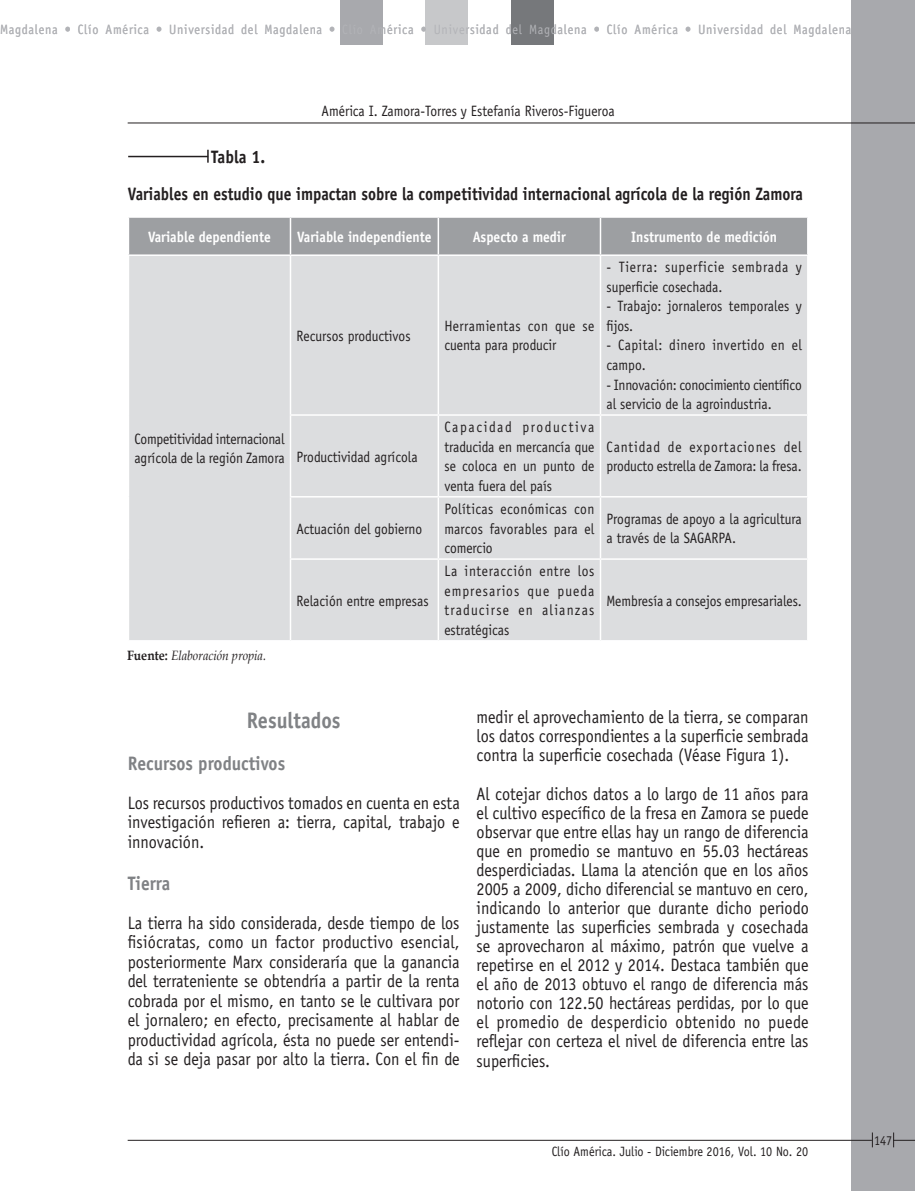
<style>
.page{position:relative;width:915px;height:1191px;background:#fff}
.page>*{position:absolute;margin:0;border:0;box-sizing:border-box;transform-origin:0 0}
.t1{font:700 22.5px "Officina Sans";color:#808285;scale:.9 1}
.t2{font:700 19.5px "Officina Sans";color:#808285;scale:.9 1}
.t3{font:18px/19px "Officina Sans";color:#231f20;text-align:justify;scale:.9 1}
.t4{font:700 18px/37px "Officina Sans";color:#231f20;scale:.9 1}
.t5{font:15px/19.5px "Officina Sans";color:#231f20;scale:.9 1}
.t6{font:700 15px "Officina Sans";color:#fff;scale:.9 1}
.t7{font:15px/19.5px "Officina Sans";letter-spacing:.04em;color:#231f20;scale:.9 1}
.t8{font:15px/19.5px "Officina Sans";letter-spacing:.03em;color:#231f20;scale:.9 1}
.t9{font:13.5px "Officina Sans";letter-spacing:.065em;color:#b2b3b7;scale:.9 1}
.t10{font:13.5px "Officina Sans";color:#231f20;scale:.9 1}
.t11{font:italic 13.5px "Book Antiqua";color:#231f20;scale:.9 1}
.s1{font-weight:700;font-style:normal}
</style>
<div class="page">
<div style="left:850px;top:0;width:64px;height:1191px;background:#a8a9ad"></div>
<hr style="left:128px;top:1140px;width:743px;height:1px;background:#231f20">
<svg style="left:871px;top:1133px;width:1px;height:14px"></svg>
<svg style="left:893px;top:1132px;width:21px;height:15px"></svg>
<div style="left:510px;top:0;width:43px;height:44px;background:#76787b"></div>
<div style="left:340px;top:0;width:43px;height:44px;background:#a8a9ad"></div>
<div style="left:425px;top:0;width:43px;height:44px;background:#c7c8ca"></div>
<hr style="left:128px;top:123px;width:786px;height:1px;background:#231f20">
<div style="left:129px;top:218px;width:677px;height:36px;background:#9d9fa2"></div>
<div style="left:129px;top:256px;width:677px;height:384px;background:#dcdddf"></div>
<hr style="left:289px;top:218px;width:2px;height:36px;background:#fff">
<hr style="left:437px;top:218px;width:2px;height:36px;background:#fff">
<hr style="left:599px;top:218px;width:2px;height:36px;background:#fff">
<hr style="left:289px;top:256px;width:2px;height:158px;background:#fff">
<hr style="left:437px;top:256px;width:2px;height:158px;background:#fff">
<hr style="left:599px;top:256px;width:2px;height:158px;background:#fff">
<hr style="left:289px;top:414px;width:149px;height:2px;background:#fff">
<hr style="left:289px;top:416px;width:2px;height:80px;background:#fff">
<hr style="left:438px;top:414px;width:162px;height:2px;background:#fff">
<hr style="left:437px;top:416px;width:2px;height:80px;background:#fff">
<hr style="left:600px;top:414px;width:208px;height:2px;background:#fff">
<hr style="left:599px;top:416px;width:2px;height:80px;background:#fff">
<hr style="left:289px;top:496px;width:149px;height:1px;background:#fff">
<hr style="left:289px;top:497px;width:2px;height:61px;background:#fff">
<hr style="left:438px;top:496px;width:162px;height:1px;background:#fff">
<hr style="left:437px;top:497px;width:2px;height:61px;background:#fff">
<hr style="left:600px;top:496px;width:208px;height:1px;background:#fff">
<hr style="left:599px;top:497px;width:2px;height:61px;background:#fff">
<hr style="left:289px;top:558px;width:149px;height:2px;background:#fff">
<hr style="left:289px;top:560px;width:2px;height:80px;background:#fff">
<hr style="left:438px;top:558px;width:162px;height:2px;background:#fff">
<hr style="left:437px;top:560px;width:2px;height:80px;background:#fff">
<hr style="left:600px;top:558px;width:208px;height:2px;background:#fff">
<hr style="left:599px;top:560px;width:2px;height:80px;background:#fff">
<hr style="left:128px;top:156px;width:80px;height:1px;background:#231f20">
<svg style="left:207px;top:150px;width:2px;height:13px"></svg>
<p class="t9" style="left:0;top:21px;width:946px">Magdalena • Clío América • Universidad del Magdalena • Clío América • Universidad del Magdalena • Clío América • Universidad del Magdalena</p>
<p class="t5" style="left:321px;top:101px;width:327px">América I. Zamora-Torres y Estefanía Riveros-Figueroa</p>
<p class="t4" style="left:128px;top:138px;width:751px;text-indent:83px">Tabla 1.<br>Variables en estudio que impactan sobre la competitividad internacional agrícola de la región Zamora</p>
<p class="t6" style="left:148px;top:227px;width:138px">Variable dependiente</p>
<p class="t6" style="left:297px;top:227px;width:151px">Variable independiente</p>
<p class="t6" style="left:472px;top:227px;width:105px">Aspecto a medir</p>
<p class="t6" style="left:631px;top:227px;width:164px">Instrumento de medición</p>
<p class="t5" style="left:134px;top:429px;width:168px">Competitividad internacional agrícola de la región Zamora</p>
<p class="t11" style="left:127px;top:646px;width:156px"><span class="s1">Fuente:</span> Elaboración propia.</p>
<p class="t5" style="left:296px;top:326px;width:128px">Recursos productivos</p>
<p class="t5" style="left:444px;top:316px;width:168px">Herramientas con que se cuenta para producir</p>
<p class="t5" style="left:296px;top:447px;width:136px">Productividad agrícola</p>
<p class="t5" style="left:444px;top:417px;width:168px;text-align:justify">Capacidad productiva traducida en mercancía que se coloca en un punto de venta fuera del país</p>
<p class="t7" style="left:606px;top:258px;width:218px">- Tierra: superficie sembrada y superficie cosechada.</p>
<p class="t5" style="left:606px;top:297px;width:218px">- Trabajo: jornaleros temporales y fijos.</p>
<p class="t8" style="left:606px;top:336px;width:218px">- Capital: dinero invertido en el campo.</p>
<p class="t5" style="left:606px;top:375px;width:218px">- Innovación: conocimiento científico al servicio de la agroindustria.</p>
<p class="t5" style="left:606px;top:437px;width:218px">Cantidad de exportaciones del producto estrella de Zamora: la fresa.</p>
<p class="t5" style="left:296px;top:519px;width:141px">Actuación del gobierno</p>
<p class="t5" style="left:296px;top:591px;width:148px">Relación entre empresas</p>
<p class="t5" style="left:444px;top:499px;width:168px;text-align:justify">Políticas económicas con marcos favorables para el comercio</p>
<p class="t5" style="left:606px;top:509px;width:218px">Programas de apoyo a la agricultura a través de la SAGARPA.</p>
<p class="t5" style="left:444px;top:561px;width:168px;text-align:justify">La interacción entre los empresarios que pueda traducirse en alianzas estratégicas</p>
<p class="t5" style="left:606px;top:591px;width:218px">Membresía a consejos empresariales.</p>
<p class="t1" style="left:247px;top:706px;width:106px">Resultados</p>
<p class="t2" style="left:128px;top:751px;width:176px">Recursos productivos</p>
<p class="t3" style="left:128px;top:793px;width:370px;line-height:19.5px">Los recursos productivos tomados en cuenta en esta investigación refieren a: tierra, capital, trabajo e innovación.</p>
<p class="t2" style="left:128px;top:871px;width:49px">Tierra</p>
<p class="t3" style="left:128px;top:913px;width:370px;line-height:19.5px">La tierra ha sido considerada, desde tiempo de los fisiócratas, como un factor productivo esencial, posteriormente Marx consideraría que la ganancia del terrateniente se obtendría a partir de la renta cobrada por el mismo, en tanto se le cultivara por el jornalero; en efecto, precisamente al hablar de productividad agrícola, ésta no puede ser entendi&shy;da si se deja pasar por alto la tierra. Con el fin de</p>
<p class="t3" style="left:476px;top:708px;width:370px">medir el aprovechamiento de la tierra, se comparan los datos correspondientes a la superficie sembrada contra la superficie cosechada (Véase Figura 1).</p>
<p class="t3" style="left:476px;top:784px;width:370px">Al cotejar dichos datos a lo largo de 11 años para el cultivo específico de la fresa en Zamora se puede observar que entre ellas hay un rango de diferencia que en promedio se mantuvo en 55.03 hectáreas desperdiciadas. Llama la atención que en los años 2005 a 2009, dicho diferencial se mantuvo en cero, indicando lo anterior que durante dicho periodo justamente las superficies sembrada y cosechada se aprovecharon al máximo, patrón que vuelve a repetirse en el 2012 y 2014. Destaca también que el año de 2013 obtuvo el rango de diferencia más notorio con 122.50 hectáreas perdidas, por lo que el promedio de desperdicio obtenido no puede reflejar con certeza el nivel de diferencia entre las superficies.</p>
<p class="t10" style="left:551px;top:1144px;width:286px">Clío América. Julio - Diciembre 2016, Vol. 10 No. 20</p>
<p class="t10" style="left:873px;top:1132px;width:22px">147</p>
</div>
